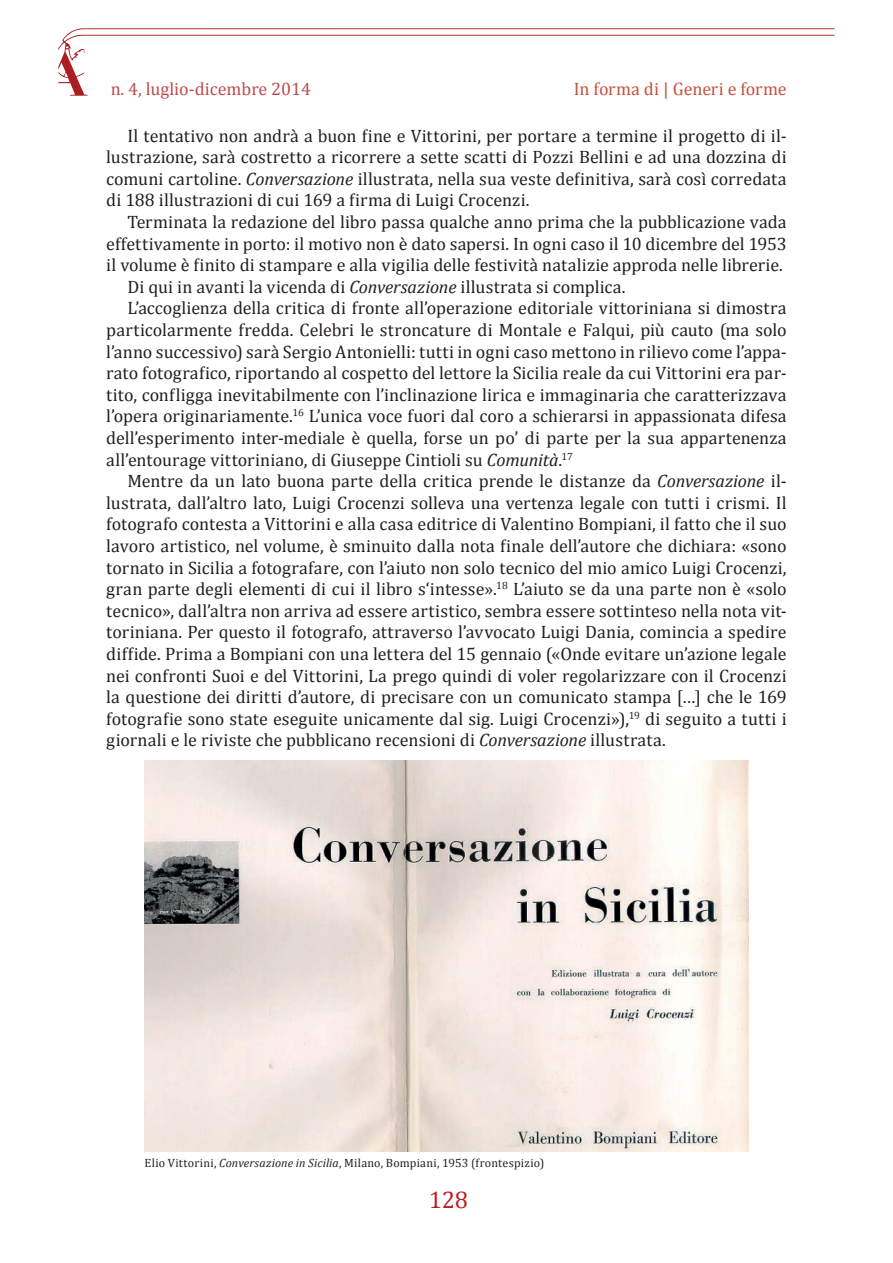
<style>
.page{position:relative;width:893px;height:1263px;background:#fff}
.page>*{position:absolute;margin:0;border:0;box-sizing:border-box;transform-origin:0 0}
.t1{font:24px "Cambria";color:#ba1f24}
.t2{font:18px/21.6px "Cambria";letter-spacing:.005em;color:#231f20;text-align:justify}
.t3{font:18px "Cambria";color:#ac1d21}
.t4{font:18px "Cambria";color:#c5513d}
.t5{font:12px "Cambria";letter-spacing:.02em;color:#231f20}
.s1{font-style:italic}
</style>
<div class="page">
<svg style="left:58px;top:28px;width:777px;height:68px"></svg>
<svg style="left:65px;top:73px;width:3px;height:4px"></svg>
<img style="left:145px;top:760px;width:603px;height:391px">
<p class="t3" style="left:110px;top:78px;width:202px">n. 4, luglio-dicembre 2014</p>
<p class="t4" style="left:574px;top:78px;width:214px">In forma di | Generi e forme</p>
<p class="t2" style="left:106px;top:125px;width:682px;text-indent:21px">Il tentativo non andrà a buon fine e Vittorini, per portare a termine il progetto di il&shy;lustrazione, sarà costretto a ricorrere a sette scatti di Pozzi Bellini e ad una dozzina di comuni cartoline. <span class="s1">Conversazione</span> illustrata, nella sua veste definitiva, sarà così corredata di 188 illustrazioni di cui 169 a firma di Luigi Crocenzi.</p>
<p class="t2" style="left:128px;top:211px;width:661px">Terminata la redazione del libro passa qualche anno prima che la pubblicazione vada</p>
<p class="t2" style="left:106px;top:233px;width:682px">effettivamente in porto: il motivo non è dato sapersi. In ogni caso il 10 dicembre del 1953</p>
<p class="t2" style="left:106px;top:254px;width:678px">il volume è finito di stampare e alla vigilia delle festività natalizie approda nelle librerie.</p>
<p class="t2" style="left:128px;top:276px;width:499px">Di qui in avanti la vicenda di <span class="s1">Conversazione</span> illustrata si complica.</p>
<p class="t2" style="left:128px;top:297px;width:661px">L’accoglienza della critica di fronte all’operazione editoriale vittoriniana si dimostra</p>
<p class="t2" style="left:106px;top:319px;width:682px">particolarmente fredda. Celebri le stroncature di Montale e Falqui, più cauto (ma solo</p>
<p class="t2" style="left:106px;top:341px;width:682px">l’anno successivo) sarà Sergio Antonielli: tutti in ogni caso mettono in rilievo come l’appa-</p>
<p class="t2" style="left:106px;top:362px;width:682px">rato fotografico, riportando al cospetto del lettore la Sicilia reale da cui Vittorini era par-</p>
<p class="t2" style="left:106px;top:384px;width:682px">tito, confligga inevitabilmente con l’inclinazione lirica e immaginaria che caratterizzava</p>
<p class="t2" style="left:106px;top:405px;width:682px">l’opera originariamente.<sup>16</sup> L’unica voce fuori dal coro a schierarsi in appassionata difesa</p>
<p class="t2" style="left:106px;top:427px;width:682px">dell’esperimento inter-mediale è quella, forse un po’ di parte per la sua appartenenza</p>
<p class="t2" style="left:106px;top:449px;width:468px">all’entourage vittoriniano, di Giuseppe Cintioli su <span class="s1">Comunità</span>.<sup>17</sup></p>
<p class="t2" style="left:128px;top:470px;width:661px">Mentre da un lato buona parte della critica prende le distanze da <span class="s1">Conversazione</span> il-</p>
<p class="t2" style="left:106px;top:492px;width:682px">lustrata, dall’altro lato, Luigi Crocenzi solleva una vertenza legale con tutti i crismi. Il</p>
<p class="t2" style="left:106px;top:513px;width:682px">fotografo contesta a Vittorini e alla casa editrice di Valentino Bompiani, il fatto che il suo</p>
<p class="t2" style="left:106px;top:535px;width:682px">lavoro artistico, nel volume, è sminuito dalla nota finale dell’autore che dichiara: «sono</p>
<p class="t2" style="left:106px;top:557px;width:682px">tornato in Sicilia a fotografare, con l’aiuto non solo tecnico del mio amico Luigi Crocenzi,</p>
<p class="t2" style="left:106px;top:578px;width:682px">gran parte degli elementi di cui il libro s‘intesse».<sup>18</sup> L’aiuto se da una parte non è «solo</p>
<p class="t2" style="left:106px;top:600px;width:682px">tecnico», dall’altra non arriva ad essere artistico, sembra essere sottinteso nella nota vit-</p>
<p class="t2" style="left:106px;top:621px;width:682px">toriniana. Per questo il fotografo, attraverso l’avvocato Luigi Dania, comincia a spedire</p>
<p class="t2" style="left:106px;top:643px;width:682px">diffide. Prima a Bompiani con una lettera del 15 gennaio («Onde evitare un’azione legale</p>
<p class="t2" style="left:106px;top:665px;width:682px">nei confronti Suoi e del Vittorini, La prego quindi di voler regolarizzare con il Crocenzi</p>
<p class="t2" style="left:106px;top:686px;width:682px">la questione dei diritti d’autore, di precisare con un comunicato stampa […] che le 169</p>
<p class="t2" style="left:106px;top:708px;width:682px">fotografie sono state eseguite unicamente dal sig. Luigi Crocenzi»),<sup>19</sup> di seguito a tutti i</p>
<p class="t2" style="left:106px;top:729px;width:561px">giornali e le riviste che pubblicano recensioni di <span class="s1">Conversazione</span> illustrata.</p>
<p class="t5" style="left:145px;top:1155px;width:401px">Elio Vittorini, <span class="s1">Conversazione in Sicilia</span>, Milano, Bompiani, 1953 (frontespizio)</p>
<h1 class="t1" style="left:429px;top:1186px;width:41px">128</h1>
</div>
